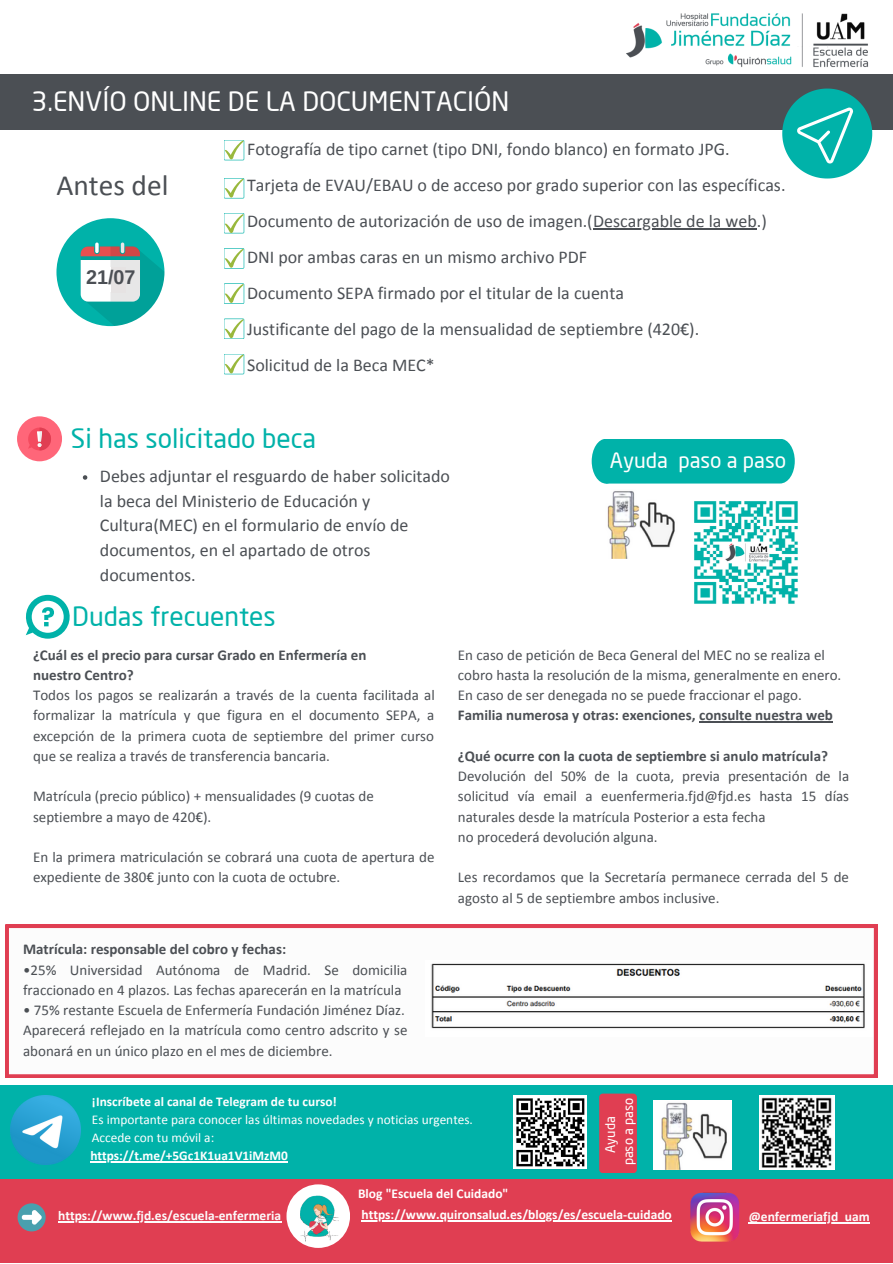
<style>
.page{position:relative;width:893px;height:1264px;background:#fff}
.page>*{position:absolute;margin:0;border:0;box-sizing:border-box;transform-origin:0 0}
.t1{font:29.4px "Calibri";color:#4b4f54}
.t2{font:26.25px "Neo Sans";color:#00b2a9}
.t3{font:26.25px "Neo Sans";color:#fff}
.t4{font:20.85px "Neo Sans";color:#fff}
.t5{font:700 19.8px "Arimo";color:#4b4f54}
.t6{font:18px/24.8px "Calibri";color:#4b4f54}
.t7{font:15px/20.2px "Calibri";color:#4b4f54}
.t8{font:700 15px "Calibri";color:#4b4f54}
.t9{font:700 13.5px "Calibri";color:#fff}
.t10{font:700 13.5px "Calibri";color:#fcfcfc}
.t11{font:13.35px "Calibri";color:#fff}
.t12{font:700 13.35px "Calibri";color:#fff}
.t13{font:13.2px "Neo Sans";color:#fff}
</style>
<div class="page">
<svg style="left:56px;top:218px;width:108px;height:108px"></svg>
<div style="left:100px;top:267px;width:21px;height:25px;background:#fff"></div>
<div style="left:111px;top:267px;width:15px;height:26px;background:#e6e3e3"></div>
<div style="left:0;top:1085px;width:892px;height:94px;background:#00b2a9"></div>
<img style="left:607px;top:491px;width:68px;height:67px">
<div style="left:591px;top:439px;width:203px;height:44px;background:#00b2a9"></div>
<img style="left:653px;top:1100px;width:78px;height:69px">
<img style="left:759px;top:1095px;width:75px;height:74px">
<div style="left:599px;top:1093px;width:37px;height:80px;background:#e03e52;border-radius:4px"></div>
<div style="left:0;top:1179px;width:892px;height:83px;background:#e03e52"></div>
<div style="left:18px;top:1203px;width:28px;height:28px;background:#49a0ae;border-radius:50%"></div>
<svg style="left:21px;top:1210px;width:21px;height:14px"></svg>
<img style="left:11px;top:1095px;width:69px;height:69px">
<div style="left:286px;top:1184px;width:64px;height:63px;background:#fff;border-radius:50%"></div>
<img style="left:300px;top:1187px;width:45px;height:60px">
<div style="left:0;top:75px;width:892px;height:55px;background:#4b4f54"></div>
<div style="left:17px;top:416px;width:45px;height:45px;background:#ff6679;border-radius:50%"></div>
<svg style="left:28px;top:427px;width:23px;height:23px"></svg>
<svg style="left:26px;top:595px;width:44px;height:43px"></svg>
<img style="left:626px;top:13px;width:243px;height:54px">
<img style="left:690px;top:1192px;width:50px;height:50px">
<svg style="left:224px;top:140px;width:20px;height:20px"></svg>
<svg style="left:224px;top:178px;width:20px;height:20px"></svg>
<svg style="left:224px;top:213px;width:20px;height:20px"></svg>
<svg style="left:224px;top:248px;width:20px;height:21px"></svg>
<svg style="left:224px;top:283px;width:20px;height:21px"></svg>
<svg style="left:224px;top:318px;width:20px;height:21px"></svg>
<svg style="left:224px;top:354px;width:20px;height:20px"></svg>
<hr style="left:593px;top:228px;width:163px;height:1px;background:#4b4f54">
<svg style="left:782px;top:89px;width:90px;height:89px"></svg>
<svg style="left:6px;top:924px;width:871px;height:153px"></svg>
<img style="left:425px;top:960px;width:447px;height:76px">
<img style="left:513px;top:1095px;width:74px;height:73px">
<svg style="left:83px;top:475px;width:4px;height:4px"></svg>
<hr style="left:699px;top:721px;width:133px;height:1px;background:#4b4f54">
<hr style="left:58px;top:1221px;width:223px;height:1px;background:#fcfcfc">
<hr style="left:361px;top:1220px;width:311px;height:1px;background:#fff">
<hr style="left:748px;top:1222px;width:121px;height:1px;background:#fcfcfc">
<hr style="left:90px;top:1161px;width:198px;height:1px;background:#fff">
<img style="left:694px;top:501px;width:104px;height:103px">
<p class="t3" style="left:31px;top:85px;width:479px">3.ENVÍO ONLINE DE LA DOCUMENTACIÓN</p>
<p class="t1" style="left:56px;top:172px;width:113px">Antes del</p>
<p class="t5" style="left:86px;top:266px;width:51px">21/07</p>
<p class="t6" style="left:247px;top:138px;width:484px">Fotografía de tipo carnet (tipo DNI, fondo blanco) en formato JPG.</p>
<p class="t6" style="left:247px;top:174px;width:540px">Tarjeta de EVAU/EBAU o de acceso por grado superior con las específicas.</p>
<p class="t6" style="left:247px;top:210px;width:521px">Documento de autorización de uso de imagen.(Descargable de la web.)</p>
<p class="t6" style="left:247px;top:246px;width:341px">DNI por ambas caras en un mismo archivo PDF</p>
<p class="t6" style="left:247px;top:282px;width:378px">Documento SEPA firmado por el titular de la cuenta</p>
<p class="t6" style="left:247px;top:318px;width:453px">Justificante del pago de la mensualidad de septiembre (420€).</p>
<p class="t6" style="left:247px;top:354px;width:189px">Solicitud de la Beca MEC*</p>
<p class="t2" style="left:71px;top:422px;width:247px">Si has solicitado beca</p>
<p class="t6" style="left:100px;top:465px;width:351px">Debes adjuntar el resguardo de haber solicitado la beca del Ministerio de Educación y Cultura(MEC) en el formulario de envío de documentos, en el apartado de otros documentos.</p>
<p class="t4" style="left:610px;top:448px;width:178px">Ayuda paso a paso</p>
<p class="t2" style="left:72px;top:600px;width:205px">Dudas frecuentes</p>
<p class="t8" style="left:33px;top:648px;width:335px">¿Cuál es el precio para cursar Grado en Enfermería en</p>
<p class="t8" style="left:33px;top:668px;width:102px">nuestro Centro?</p>
<p class="t7" style="left:33px;top:686px;width:403px;text-align:justify">Todos los pagos se realizarán a través de la cuenta facilitada al formalizar la matrícula y que figura en el documento SEPA, a excepción de la primera cuota de septiembre del primer curso que se realiza a través de transferencia bancaria.</p>
<p class="t7" style="left:33px;top:787px;width:342px">Matrícula (precio público) + mensualidades (9 cuotas de</p>
<p class="t7" style="left:33px;top:807px;width:180px">septiembre a mayo de 420€).</p>
<p class="t7" style="left:33px;top:848px;width:403px">En la primera matriculación se cobrará una cuota de apertura de expediente de 380€ junto con la cuota de octubre.</p>
<p class="t7" style="left:458px;top:645px;width:368px">En caso de petición de Beca General del MEC no se realiza el</p>
<p class="t7" style="left:458px;top:666px;width:385px">cobro hasta la resolución de la misma, generalmente en enero.</p>
<p class="t7" style="left:458px;top:686px;width:345px">En caso de ser denegada no se puede fraccionar el pago.</p>
<p class="t8" style="left:458px;top:709px;width:376px">Familia numerosa y otras: exenciones, consulte nuestra web</p>
<p class="t8" style="left:458px;top:749px;width:371px">¿Qué ocurre con la cuota de septiembre si anulo matrícula?</p>
<p class="t7" style="left:458px;top:767px;width:393px;text-align:justify">Devolución del 50% de la cuota, previa presentación de la solicitud vía email a euenfermeria.fjd@fjd.es hasta 15 días naturales desde la matrícula Posterior a esta fecha</p>
<p class="t7" style="left:458px;top:828px;width:201px">no procederá devolución alguna.</p>
<p class="t7" style="left:458px;top:868px;width:392px">Les recordamos que la Secretaría permanece cerrada del 5 de agosto al 5 de septiembre ambos inclusive.</p>
<p class="t8" style="left:23px;top:943px;width:264px">Matrícula: responsable del cobro y fechas:</p>
<p class="t7" style="left:23px;top:960px;width:386px">•25% Universidad Autónoma de Madrid. Se domicilia fraccionado en 4 plazos. Las fechas aparecerán en la matrícula</p>
<p class="t7" style="left:23px;top:1001px;width:383px">• 75% restante Escuela de Enfermería Fundación Jiménez Díaz.</p>
<p class="t7" style="left:23px;top:1021px;width:386px">Aparecerá reflejado en la matrícula como centro adscrito y se abonará en un único plazo en el mes de diciembre.</p>
<p class="t12" style="left:92px;top:1095px;width:246px">¡Inscríbete al canal de Telegram de tu curso!</p>
<p class="t11" style="left:92px;top:1113px;width:382px">Es importante para conocer las últimas novedades y noticias urgentes.</p>
<p class="t11" style="left:92px;top:1131px;width:124px">Accede con tu móvil a:</p>
<p class="t12" style="left:90px;top:1150px;width:199px">https://t.me/+5Gc1K1ua1V1iMzM0</p>
<p class="t13" style="left:602px;top:1153px;width:38px;rotate:-90deg">Ayuda</p>
<p class="t13" style="left:620px;top:1165px;width:69px;rotate:-90deg">paso a paso</p>
<p class="t10" style="left:58px;top:1209px;width:224px">https://www.fjd.es/escuela-enfermeria</p>
<p class="t9" style="left:358px;top:1187px;width:152px">Blog "Escuela del Cuidado"</p>
<p class="t9" style="left:361px;top:1208px;width:312px">https://www.quironsalud.es/blogs/es/escuela-cuidado</p>
<p class="t10" style="left:748px;top:1210px;width:122px">@enfermeriafjd_uam</p>
</div>
